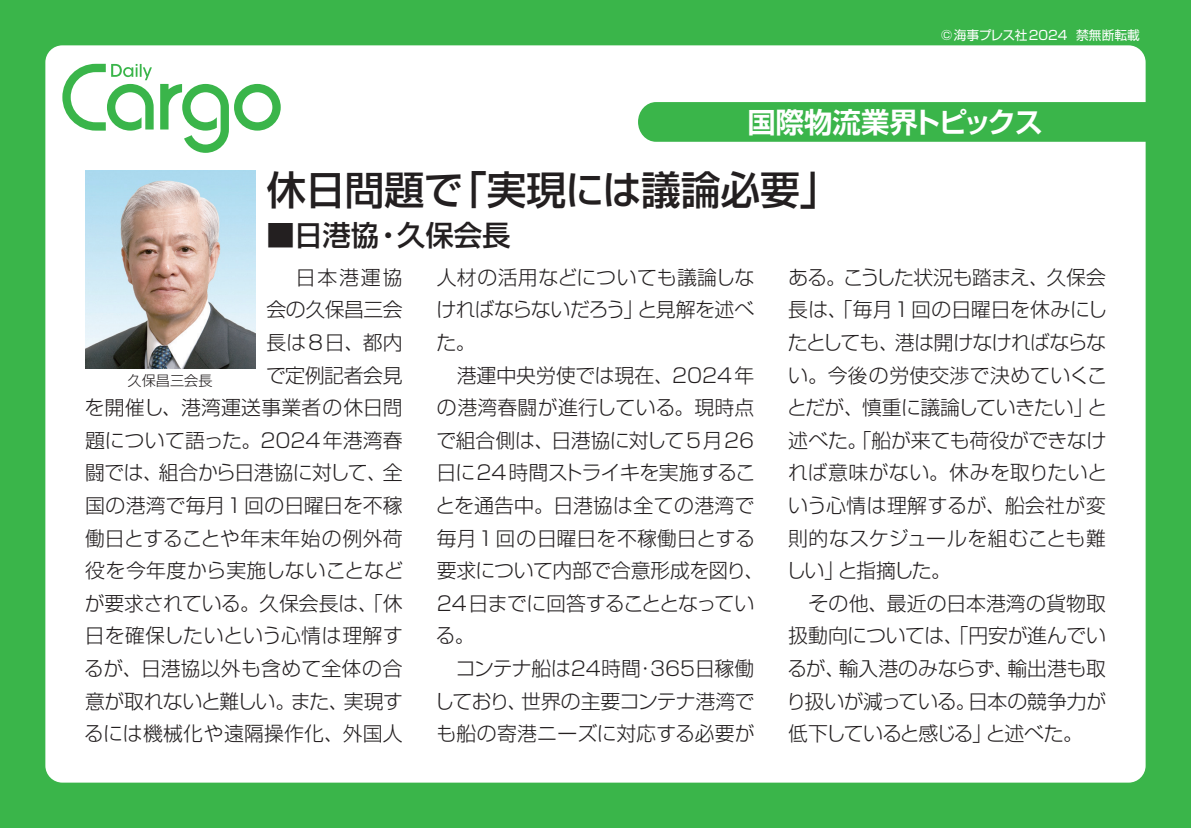
<style>
.page{position:relative;width:1191px;height:828px;background:#3ab54a}
.page>*{position:absolute;margin:0;border:0;box-sizing:border-box;transform-origin:0 0}
.t1{font:500 39.6px "Shin Go Pro";letter-spacing:-.01em;color:#231f20}
.t2{font:700 28.4px "Shin Go Pro De";letter-spacing:-.02em;color:#fff}
.t3{font:500 28.4px "Shin Go Pro";color:#231f20}
.t4{font:300 19.8px/32.6px "Shin Go Pro";color:#231f20}
.t5{font:300 14.2px "Shin Go Pro";color:#231f20}
.t6{font:12.8px "Shin Go Pro";color:#fff}
</style>
<div class="page">
<div style="left:45px;top:45px;width:1100px;height:737px;background:#fff;border-radius:17px"></div>
<svg style="left:160px;top:84px;width:121px;height:69px"></svg>
<svg style="left:62px;top:64px;width:92px;height:67px"></svg>
<div style="left:638px;top:102px;width:508px;height:40px;background:#3ab54a"></div>
<img style="left:85px;top:170px;width:170px;height:198px">
<p class="t6" style="left:941px;top:24px;width:200px">©海事プレス社2024 禁無断転載</p>
<h2 class="t2" style="left:747px;top:99px;width:297px">国際物流業界トピックス</h2>
<h1 class="t1" style="left:266px;top:157px;width:574px">休日問題で「実現には議論必要」</h1>
<h2 class="t3" style="left:266px;top:212px;width:245px">■日港協・久保会長</h2>
<p class="t4" style="left:84px;top:258px;width:321px;text-align:right">　日本港運協<br>会の久保昌三会<br>長は8日、都内<br>で定例記者会見<br>を開催し、港湾運送事業者の休日問題について語った。2024年港湾春闘では、組合から日港協に対して、全国の港湾で毎月1回の日曜日を不稼働日とすることや年末年始の例外荷役を今年度から実施しないことなどが要求されている。久保会長は、「休日を確保したいという心情は理解するが、日港協以外も含めて全体の合意が取れないと難しい。また、実現するには機械化や遠隔操作化、外国人</p>
<p class="t4" style="left:434px;top:258px;width:331px">人材の活用などについても議論しなければならないだろう」と見解を述べた。<br>　港運中央労使では現在、2024年の港湾春闘が進行している。現時点で組合側は、日港協に対して5月26日に24時間ストライキを実施することを通告中。日港協は全ての港湾で毎月1回の日曜日を不稼働日とする要求について内部で合意形成を図り、<br>24日までに回答することとなっている。<br>　コンテナ船は24時間・365日稼働しており、世界の主要コンテナ港湾でも船の寄港ニーズに対応する必要が</p>
<p class="t5" style="left:128px;top:368px;width:87px">久保昌三会長</p>
<p class="t4" style="left:786px;top:258px;width:323px">ある。こうした状況も踏まえ、久保会長は、「毎月1回の日曜日を休みにしたとしても、港は開けなければならない。今後の労使交渉で決めていくことだが、慎重に議論していきたい」と述べた。「船が来ても荷役ができなければ意味がない。休みを取りたいという心情は理解するが、船会社が変則的なスケジュールを組むことも難しい」と指摘した。<br>　その他、最近の日本港湾の貨物取扱動向については、「円安が進んでいるが、輸入港のみならず、輸出港も取り扱いが減っている。日本の競争力が低下していると感じる」と述べた。</p>
</div>
